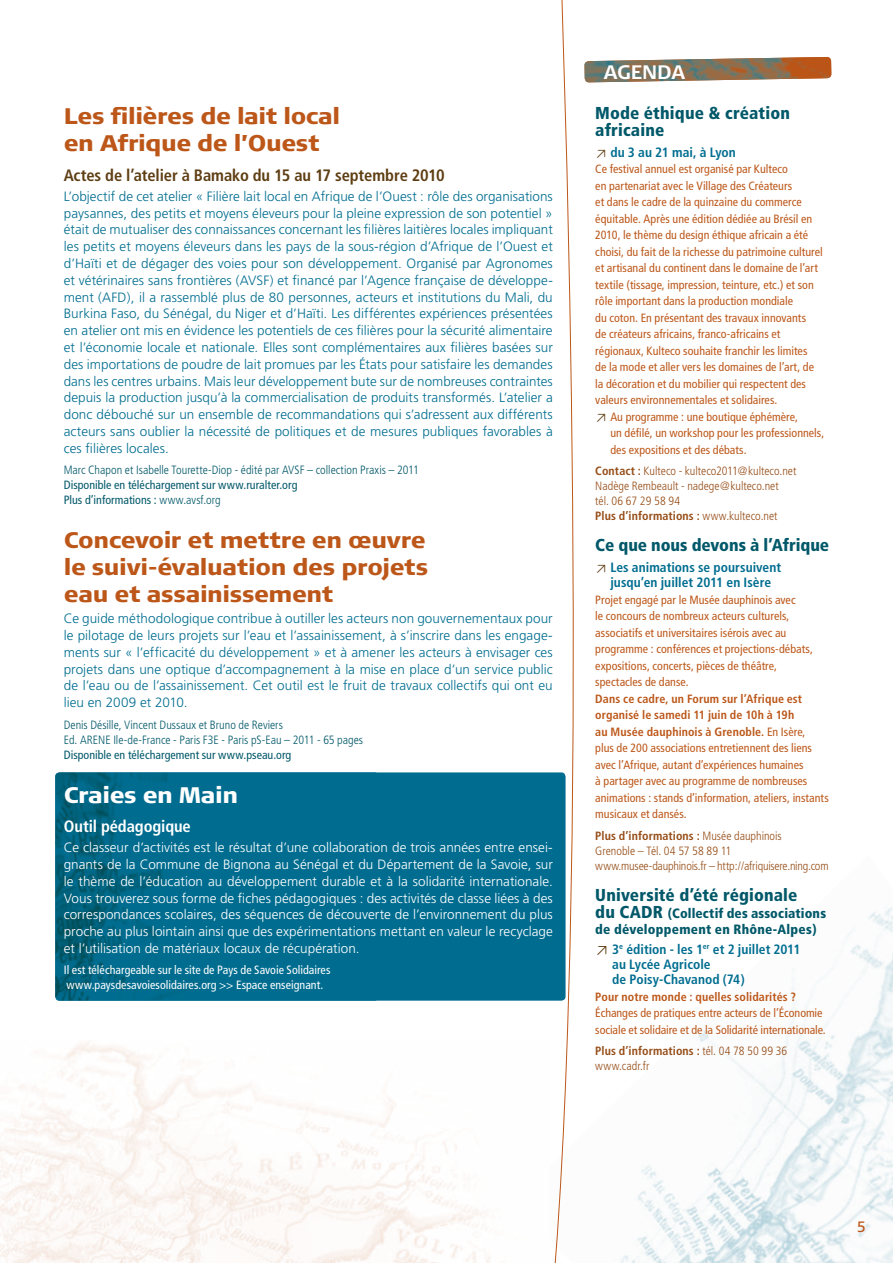
<style>
.page{position:relative;width:893px;height:1263px;background:#fff}
.page>*{position:absolute;margin:0;border:0;box-sizing:border-box;transform-origin:0 0}
.t1{font:900 22.5px/27px "Signa Column";letter-spacing:-.02em;color:#bc5719}
.t2{font:900 22.5px "Signa Column";letter-spacing:-.025em;color:#fff}
.t3{font:700 19.5px "Signa Column";letter-spacing:-.01em;color:#fff}
.t4{font:900 condensed 17.25px/16.5px "Frutiger";letter-spacing:.005em;color:#005869}
.t5{font:700 condensed 16.5px "Frutiger";letter-spacing:-.005em;color:#5e3e13}
.t6{font:700 condensed 16.5px "Frutiger";letter-spacing:-.005em;color:#fff}
.t7{font:15px "Signa Column";color:#bc5719}
.t8{font:300 13.5px/16.8px "Frutiger";letter-spacing:.005em;color:#006d90;text-align:justify}
.t9{font:300 13.5px/16.8px "Frutiger";letter-spacing:.005em;color:#fff;text-align:justify}
.t10{font:700 condensed 13.5px/15.3px "Frutiger";color:#006d90;text-align:center}
.t11{font:900 condensed 13.5px/16.5px "Frutiger";letter-spacing:.015em;color:#005869}
.t12{font:condensed 12px/16.5px "Frutiger";color:#bc5719}
.t13{font:300 condensed 12px/15px "Frutiger";color:#964d17}
.t14{font:300 condensed 12px/15px "Frutiger";color:#005869}
.t15{font:condensed 12px/15px "Frutiger";color:#005869}
.t16{font:condensed 12px/15px "Frutiger";color:#fff}
.t17{font:700 condensed 12px "Frutiger";letter-spacing:.005em;color:#bc5719}
.s1{font-weight:300}
.s2{font-family:"DIN";font-weight:400;font-stretch:normal;font-size:12px;color:#5e3e13}
.s3{font-family:"DIN";font-stretch:normal;color:#5e3e13}
.s4{font-weight:700}
.s5{font-size:17.25px}
.s6{font-family:"DIN";font-weight:400;font-stretch:normal;color:#5e3e13}
</style>
<div class="page">
<img style="left:791px;top:907px;width:102px;height:113px">
<img style="left:620px;top:1020px;width:273px;height:243px">
<img style="left:672px;top:1080px;width:221px;height:183px">
<img style="left:804px;top:1202px;width:89px;height:61px">
<img style="left:620px;top:1082px;width:69px;height:167px">
<img style="left:625px;top:1230px;width:70px;height:33px">
<img style="left:0;top:1041px;width:491px;height:222px">
<div style="left:55px;top:772px;width:511px;height:229px;background:#006d90;border-radius:4px"></div>
<img style="left:55px;top:772px;width:321px;height:229px">
<img style="left:594px;top:57px;width:237px;height:25px">
<svg style="left:551px;top:0;width:43px;height:1263px"></svg>
<h1 class="t1" style="left:64px;top:102px;width:278px">Les filières de lait local en Afrique de l’Ouest</h1>
<p class="t5" style="left:64px;top:165px;width:382px">Actes de l’atelier à Bamako du 15 au 17 septembre 2010</p>
<p class="t8" style="left:64px;top:188px;width:491px">L’objectif de cet atelier « Filière lait local en Afrique de l’Ouest : rôle des organisations paysannes, des petits et moyens éleveurs pour la pleine expression de son potentiel » était de mutualiser des connaissances concernant les filières laitières locales impliquant les petits et moyens éleveurs dans les pays de la sous-région d’Afrique de l’Ouest et d’Haïti et de dégager des voies pour son développement. Organisé par Agronomes et vétérinaires sans frontières (AVSF) et financé par l’Agence française de développe&shy;ment (AFD), il a rassemblé plus de 80 personnes, acteurs et institutions du Mali, du Burkina Faso, du Sénégal, du Niger et d’Haïti. Les différentes expériences présentées en atelier ont mis en évidence les potentiels de ces filières pour la sécurité alimentaire et l’économie locale et nationale. Elles sont complémentaires aux filières basées sur des importations de poudre de lait promues par les États pour satisfaire les demandes dans les centres urbains. Mais leur développement bute sur de nombreuses contraintes depuis la production jusqu’à la commercialisation de produits transformés. L’atelier a donc débouché sur un ensemble de recommandations qui s’adressent aux différents acteurs sans oublier la nécessité de politiques et de mesures publiques favorables à ces filières locales.</p>
<p class="t14" style="left:64px;top:463px;width:356px">Marc Chapon et Isabelle Tourette-Diop - édité par AVSF – collection Praxis – 2011</p>
<p class="t15" style="left:64px;top:478px;width:235px">Disponible en téléchargement sur www.ruralter.org<br>Plus d’informations : <span class="s1">www.avsf.org</span></p>
<h1 class="t1" style="left:64px;top:526px;width:366px;text-align:justify">Concevoir et mettre en œuvre le suivi-évaluation des projets eau et assainissement</h1>
<p class="t8" style="left:64px;top:610px;width:491px">Ce guide méthodologique contribue à outiller les acteurs non gouvernementaux pour le pilotage de leurs projets sur l’eau et l’assainissement, à s’inscrire dans les engage&shy;ments sur « l’efficacité du développement » et à amener les acteurs à envisager ces projets dans une optique d’accompagnement à la mise en place d’un service public de l’eau ou de l’assainissement. Cet outil est le fruit de travaux collectifs qui ont eu lieu en 2009 et 2010.</p>
<p class="t14" style="left:64px;top:717px;width:301px">Denis Désille, Vincent Dussaux et Bruno de Reviers<br>Ed. ARENE Ile-de-France - Paris F3E - Paris pS-Eau – 2011 - 65 pages</p>
<p class="t15" style="left:64px;top:747px;width:229px">Disponible en téléchargement sur www.pseau.org</p>
<h1 class="t2" style="left:64px;top:780px;width:176px">Craies en Main</h1>
<p class="t6" style="left:64px;top:816px;width:129px">Outil pédagogique</p>
<p class="t9" style="left:64px;top:839px;width:491px">Ce classeur d’activités est le résultat d’une collaboration de trois années entre ensei&shy;gnants de la Commune de Bignona au Sénégal et du Département de la Savoie, sur le thème de l’éducation au développement durable et à la solidarité internationale.<br>Vous trouverez sous forme de fiches pédagogiques : des activités de classe liées à des correspondances scolaires, des séquences de découverte de l’environnement du plus proche au plus lointain ainsi que des expérimentations mettant en valeur le recyclage et l’utilisation de matériaux locaux de récupération.</p>
<p class="t16" style="left:64px;top:963px;width:268px">Il est téléchargeable sur le site de Pays de Savoie Solidaires www.paysdesavoiesolidaires.org &gt;&gt; Espace enseignant.</p>
<h2 class="t3" style="left:604px;top:61px;width:83px">AGENDA</h2>
<p class="t4" style="left:595px;top:105px;width:196px">Mode éthique &amp; création africaine</p>
<p class="t10" style="left:595px;top:144px;width:142px"><span class="s2">≥</span> du 3 au 21 mai, à Lyon</p>
<p class="t12" style="left:595px;top:161px;width:229px">Ce festival annuel est organisé par Kulteco<br>en partenariat avec le Village des Créateurs<br>et dans le cadre de la quinzaine du commerce équitable. Après une édition dédiée au Brésil en 2010, le thème du design éthique africain a été choisi, du fait de la richesse du patrimoine culturel et artisanal du continent dans le domaine de l’art textile (tissage, impression, teinture, etc.) et son rôle important dans la production mondiale<br>du coton. En présentant des travaux innovants<br>de créateurs africains, franco-africains et régionaux, Kulteco souhaite franchir les limites<br>de la mode et aller vers les domaines de l’art, de la décoration et du mobilier qui respectent des valeurs environnementales et solidaires.<br><span class="s3">≥</span> Au programme : une boutique éphémère,</p>
<p class="t12" style="left:610px;top:425px;width:215px">un défilé, un workshop pour les professionnels, des expositions et des débats.</p>
<p class="t13" style="left:595px;top:463px;width:203px"><span class="s4">Contact :</span> Kulteco - kulteco2011@kulteco.net Nadège Rembeault - nadege@kulteco.net<br>tél. 06 67 29 58 94<br><span class="s4">Plus d’informations :</span> www.kulteco.net</p>
<p class="t4" style="left:595px;top:537px;width:235px">Ce que nous devons à l’Afrique</p>
<p class="t10" style="left:595px;top:560px;width:187px"><span class="s2">≥</span> Les animations se poursuivent jusqu’en juillet 2011 en Isère</p>
<p class="t12" style="left:595px;top:591px;width:219px">Projet engagé par le Musée dauphinois avec<br>le concours de nombreux acteurs culturels, associatifs et universitaires isérois avec au programme : conférences et projections-débats, expositions, concerts, pièces de théâtre, spectacles de danse.</p>
<p class="t12" style="left:595px;top:690px;width:235px"><span class="s4">Dans ce cadre, un Forum sur l’Afrique est organisé le samedi 11 juin de 10h à 19h<br>au Musée dauphinois à Grenoble.</span> En Isère,<br>plus de 200 associations entretiennent des liens avec l’Afrique, autant d’expériences humaines<br>à partager avec au programme de nombreuses animations : stands d’information, ateliers, instants musicaux et dansés.</p>
<p class="t13" style="left:595px;top:828px;width:235px"><span class="s4">Plus d’informations :</span> Musée dauphinois<br>Grenoble – Tél. 04 57 58 89 11 www.musee-dauphinois.fr – http://afriquisere.ning.com</p>
<p class="t4" style="left:595px;top:887px;width:204px">Université d’été régionale</p>
<p class="t11" style="left:595px;top:905px;width:232px"><span class="s5">du CADR</span> (Collectif des associations de développement en Rhône-Alpes)</p>
<p class="t10" style="left:612px;top:941px;width:190px;text-align:left;text-indent:-17px"><span class="s6">≥</span> 3<sup>e</sup> édition - les 1<sup>er</sup> et 2 juillet 2011 au Lycée Agricole<br>de Poisy-Chavanod (74)</p>
<p class="t17" style="left:595px;top:989px;width:202px">Pour notre monde : quelles solidarités ?</p>
<p class="t12" style="left:595px;top:1005px;width:232px">Échanges de pratiques entre acteurs de l’Économie sociale et solidaire et de la Solidarité internationale.</p>
<p class="t13" style="left:595px;top:1044px;width:193px"><span class="s4">Plus d’informations :</span> tél. 04 78 50 99 36 www.cadr.fr</p>
<p class="t7" style="left:857px;top:1218px;width:11px">5</p>
</div>
